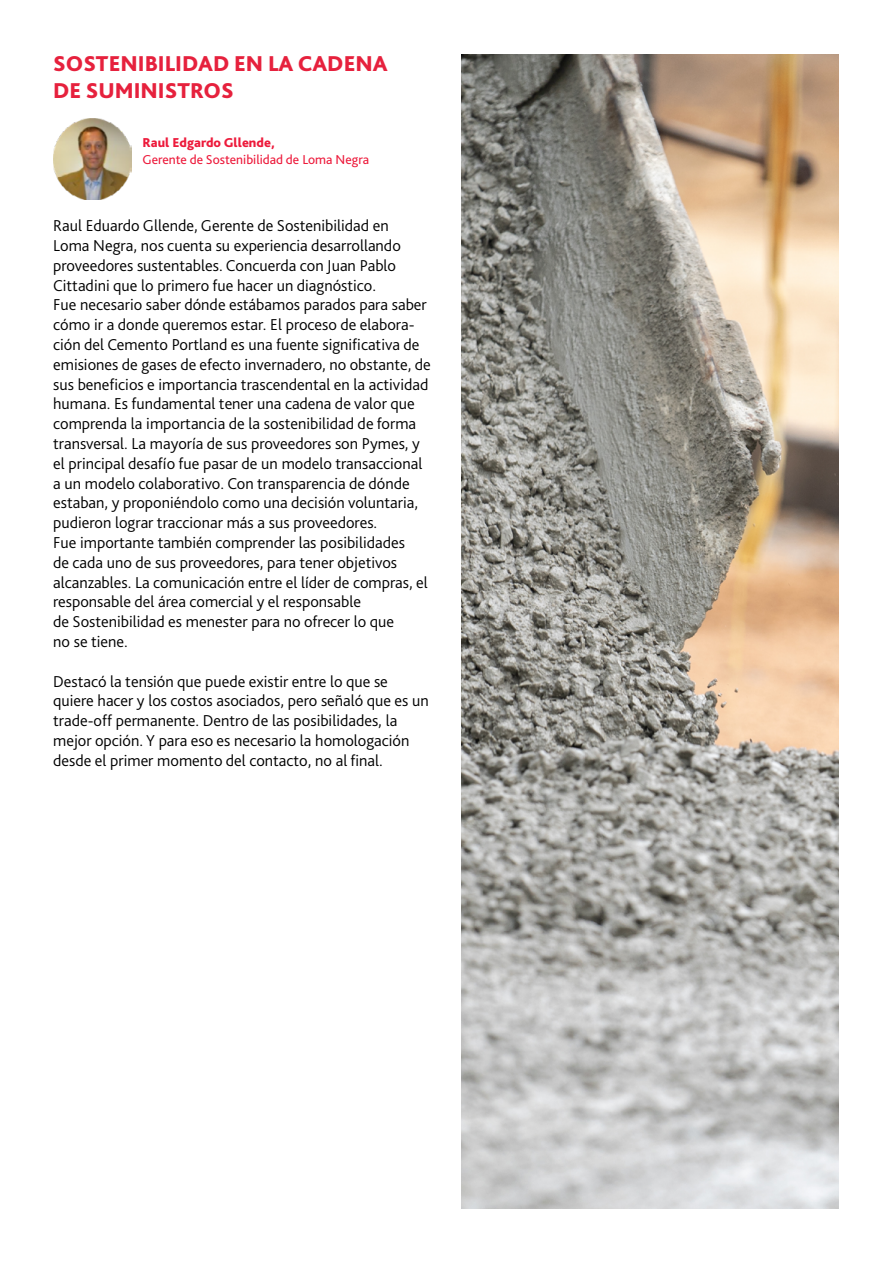
<style>
.page{position:relative;width:893px;height:1263px;background:#fff}
.page>*{position:absolute;margin:0;border:0;box-sizing:border-box;transform-origin:0 0}
.t1{font:800 22.5px/27px "Bliss Pro";color:#e6213d}
.t2{font:300 16.5px/19.8px "Bliss Pro";color:#000}
.t3{font:13.5px "Bliss Pro";color:#ed1a3b}
.t4{font:800 13.5px "Bliss Pro";color:#ed1a3b}
</style>
<div class="page">
<img style="left:461px;top:54px;width:378px;height:1155px">
<img style="left:53px;top:119px;width:79px;height:80px">
<h1 class="t1" style="left:53px;top:50px;width:336px">SOSTENIBILIDAD EN LA CADENA<br>DE SUMINISTROS</h1>
<p class="t4" style="left:142px;top:134px;width:134px">Raul Edgardo Gllende,</p>
<p class="t3" style="left:142px;top:151px;width:228px">Gerente de Sostenibilidad de Loma Negra</p>
<p class="t2" style="left:53px;top:215px;width:379px">Raul Eduardo Gllende, Gerente de Sostenibilidad en<br>Loma Negra, nos cuenta su experiencia desarrollando proveedores sustentables. Concuerda con Juan Pablo Cittadini que lo primero fue hacer un diagnóstico.<br>Fue necesario saber dónde estábamos parados para saber cómo ir a donde queremos estar. El proceso de elabora&shy;ción del Cemento Portland es una fuente significativa de emisiones de gases de efecto invernadero, no obstante, de sus beneficios e importancia trascendental en la actividad humana. Es fundamental tener una cadena de valor que comprenda la importancia de la sostenibilidad de forma transversal. La mayoría de sus proveedores son Pymes, y el principal desafío fue pasar de un modelo transaccional a un modelo colaborativo. Con transparencia de dónde estaban, y proponiéndolo como una decisión voluntaria, pudieron lograr traccionar más a sus proveedores.<br>Fue importante también comprender las posibilidades<br>de cada uno de sus proveedores, para tener objetivos alcanzables. La comunicación entre el líder de compras, el responsable del área comercial y el responsable<br>de Sostenibilidad es menester para no ofrecer lo que<br>no se tiene.</p>
<p class="t2" style="left:53px;top:671px;width:377px">Destacó la tensión que puede existir entre lo que se quiere hacer y los costos asociados, pero señaló que es un trade-off permanente. Dentro de las posibilidades, la mejor opción. Y para eso es necesario la homologación desde el primer momento del contacto, no al final.</p>
</div>
